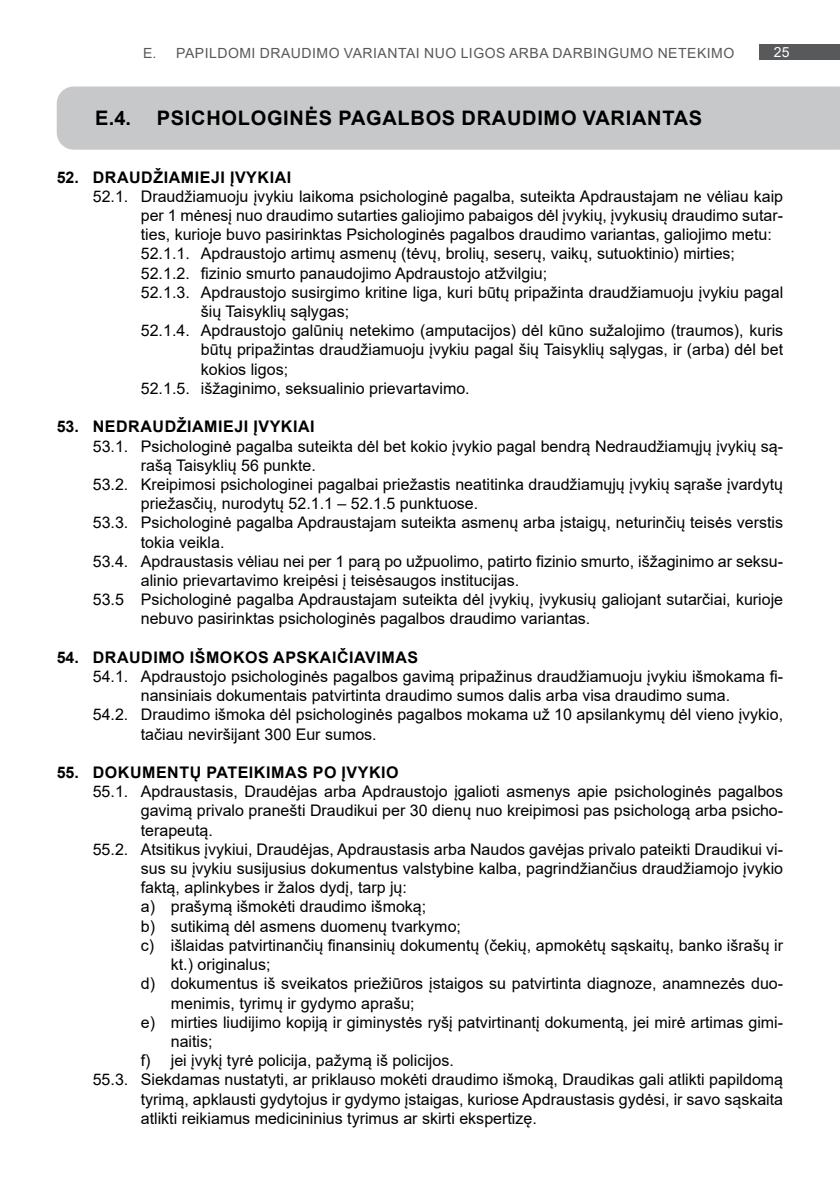
<style>
.page{position:relative;width:840px;height:1191px;background:#fff}
.page>*{position:absolute;margin:0;border:0;box-sizing:border-box;transform-origin:0 0}
.t1{font:700 20px "Arial";letter-spacing:.035em;color:#000}
.t2{font:16px "Arial";color:#000}
.t3{font:700 16px "Arial";letter-spacing:.035em;color:#000}
.t4{font:14px "Arial";letter-spacing:.035em;color:#58595b}
.t5{font:14px "Arial";color:#fff}
</style>
<div class="page">
<div style="left:759px;top:44px;width:80px;height:16px;background:#58595b"></div>
<div style="left:57px;top:86px;width:782px;height:64px;background:#c7c8ca"></div>
<p class="t4" style="left:143px;top:43px;width:592px">E. PAPILDOMI DRAUDIMO VARIANTAI NUO LIGOS ARBA DARBINGUMO NETEKIMO</p>
<p class="t5" style="left:773px;top:43px;width:17px">25</p>
<p class="t1" style="left:95px;top:104px;width:37px">E.4.</p>
<p class="t1" style="left:157px;top:104px;width:546px">PSICHOLOGINĖS PAGALBOS DRAUDIMO VARIANTAS</p>
<p class="t3" style="left:57px;top:166px;width:236px">52. DRAUDŽIAMIEJI ĮVYKIAI</p>
<p class="t2" style="left:93px;top:185px;width:691px">52.1. Draudžiamuoju įvykiu laikoma psichologinė pagalba, suteikta Apdraustajam ne vėliau kaip</p>
<p class="t2" style="left:141px;top:204px;width:643px">per 1 mėnesį nuo draudimo sutarties galiojimo pabaigos dėl įvykių, įvykusių draudimo sutar-</p>
<p class="t2" style="left:141px;top:224px;width:632px">ties, kurioje buvo pasirinktas Psichologinės pagalbos draudimo variantas, galiojimo metu:</p>
<p class="t2" style="left:141px;top:243px;width:595px">52.1.1. Apdraustojo artimų asmenų (tėvų, brolių, seserų, vaikų, sutuoktinio) mirties;</p>
<p class="t2" style="left:141px;top:262px;width:407px">52.1.2. fizinio smurto panaudojimo Apdraustojo atžvilgiu;</p>
<p class="t2" style="left:141px;top:281px;width:643px">52.1.3. Apdraustojo susirgimo kritine liga, kuri būtų pripažinta draudžiamuoju įvykiu pagal</p>
<p class="t2" style="left:201px;top:300px;width:150px">šių Taisyklių sąlygas;</p>
<p class="t2" style="left:141px;top:320px;width:643px">52.1.4. Apdraustojo galūnių netekimo (amputacijos) dėl kūno sužalojimo (traumos), kuris</p>
<p class="t2" style="left:201px;top:339px;width:583px">būtų pripažintas draudžiamuoju įvykiu pagal šių Taisyklių sąlygas, ir (arba) dėl bet</p>
<p class="t2" style="left:201px;top:358px;width:89px">kokios ligos;</p>
<p class="t2" style="left:141px;top:377px;width:330px">52.1.5. išžaginimo, seksualinio prievartavimo.</p>
<p class="t3" style="left:57px;top:415px;width:259px">53. NEDRAUDŽIAMIEJI ĮVYKIAI</p>
<p class="t2" style="left:93px;top:435px;width:691px">53.1. Psichologinė pagalba suteikta dėl bet kokio įvykio pagal bendrą Nedraudžiamųjų įvykių są-</p>
<p class="t2" style="left:141px;top:454px;width:176px">rašą Taisyklių 56 punkte.</p>
<p class="t2" style="left:93px;top:473px;width:691px">53.2. Kreipimosi psichologinei pagalbai priežastis neatitinka draudžiamųjų įvykių sąraše įvardytų</p>
<p class="t2" style="left:141px;top:492px;width:339px">priežasčių, nurodytų 52.1.1 – 52.1.5 punktuose.</p>
<p class="t2" style="left:93px;top:512px;width:691px">53.3. Psichologinė pagalba Apdraustajam suteikta asmenų arba įstaigų, neturinčių teisės verstis</p>
<p class="t2" style="left:141px;top:531px;width:85px">tokia veikla.</p>
<p class="t2" style="left:93px;top:550px;width:691px">53.4. Apdraustasis vėliau nei per 1 parą po užpuolimo, patirto fizinio smurto, išžaginimo ar seksu-</p>
<p class="t2" style="left:141px;top:569px;width:379px">alinio prievartavimo kreipėsi į teisėsaugos institucijas.</p>
<p class="t2" style="left:93px;top:588px;width:691px">53.5 Psichologinė pagalba Apdraustajam suteikta dėl įvykių, įvykusių galiojant sutarčiai, kurioje</p>
<p class="t2" style="left:141px;top:608px;width:451px">nebuvo pasirinktas psichologinės pagalbos draudimo variantas.</p>
<p class="t3" style="left:57px;top:646px;width:363px">54. DRAUDIMO IŠMOKOS APSKAIČIAVIMAS</p>
<p class="t2" style="left:93px;top:665px;width:691px">54.1. Apdraustojo psichologinės pagalbos gavimą pripažinus draudžiamuoju įvykiu išmokama fi-</p>
<p class="t2" style="left:141px;top:684px;width:590px">nansiniais dokumentais patvirtinta draudimo sumos dalis arba visa draudimo suma.</p>
<p class="t2" style="left:93px;top:704px;width:691px">54.2. Draudimo išmoka dėl psichologinės pagalbos mokama už 10 apsilankymų dėl vieno įvykio,</p>
<p class="t2" style="left:141px;top:723px;width:237px">tačiau neviršijant 300 Eur sumos.</p>
<p class="t3" style="left:57px;top:761px;width:343px">55. DOKUMENTŲ PATEIKIMAS PO ĮVYKIO</p>
<p class="t2" style="left:93px;top:780px;width:691px">55.1. Apdraustasis, Draudėjas arba Apdraustojo įgalioti asmenys apie psichologinės pagalbos</p>
<p class="t2" style="left:141px;top:800px;width:643px">gavimą privalo pranešti Draudikui per 30 dienų nuo kreipimosi pas psichologą arba psicho-</p>
<p class="t2" style="left:141px;top:819px;width:74px">terapeutą.</p>
<p class="t2" style="left:93px;top:838px;width:691px">55.2. Atsitikus įvykiui, Draudėjas, Apdraustasis arba Naudos gavėjas privalo pateikti Draudikui vi-</p>
<p class="t2" style="left:141px;top:857px;width:643px">sus su įvykiu susijusius dokumentus valstybine kalba, pagrindžiančius draudžiamojo įvykio</p>
<p class="t2" style="left:141px;top:876px;width:267px">faktą, aplinkybes ir žalos dydį, tarp jų:</p>
<p class="t2" style="left:141px;top:896px;width:287px">a) prašymą išmokėti draudimo išmoką;</p>
<p class="t2" style="left:141px;top:915px;width:321px">b) sutikimą dėl asmens duomenų tvarkymo;</p>
<p class="t2" style="left:141px;top:934px;width:643px">c) išlaidas patvirtinančių finansinių dokumentų (čekių, apmokėtų sąskaitų, banko išrašų ir</p>
<p class="t2" style="left:171px;top:953px;width:101px">kt.) originalus;</p>
<p class="t2" style="left:141px;top:972px;width:643px">d) dokumentus iš sveikatos priežiūros įstaigos su patvirtinta diagnoze, anamnezės duo-</p>
<p class="t2" style="left:171px;top:992px;width:245px">menimis, tyrimų ir gydymo aprašu;</p>
<p class="t2" style="left:141px;top:1011px;width:643px">e) mirties liudijimo kopiją ir giminystės ryšį patvirtinantį dokumentą, jei mirė artimas gimi-</p>
<p class="t2" style="left:171px;top:1030px;width:43px">naitis;</p>
<p class="t2" style="left:141px;top:1049px;width:314px">f) jei įvykį tyrė policija, pažymą iš policijos.</p>
<p class="t2" style="left:93px;top:1068px;width:691px">55.3. Siekdamas nustatyti, ar priklauso mokėti draudimo išmoką, Draudikas gali atlikti papildomą</p>
<p class="t2" style="left:141px;top:1088px;width:643px">tyrimą, apklausti gydytojus ir gydymo įstaigas, kuriose Apdraustasis gydėsi, ir savo sąskaita</p>
<p class="t2" style="left:141px;top:1107px;width:397px">atlikti reikiamus medicininius tyrimus ar skirti ekspertizę.</p>
</div>
